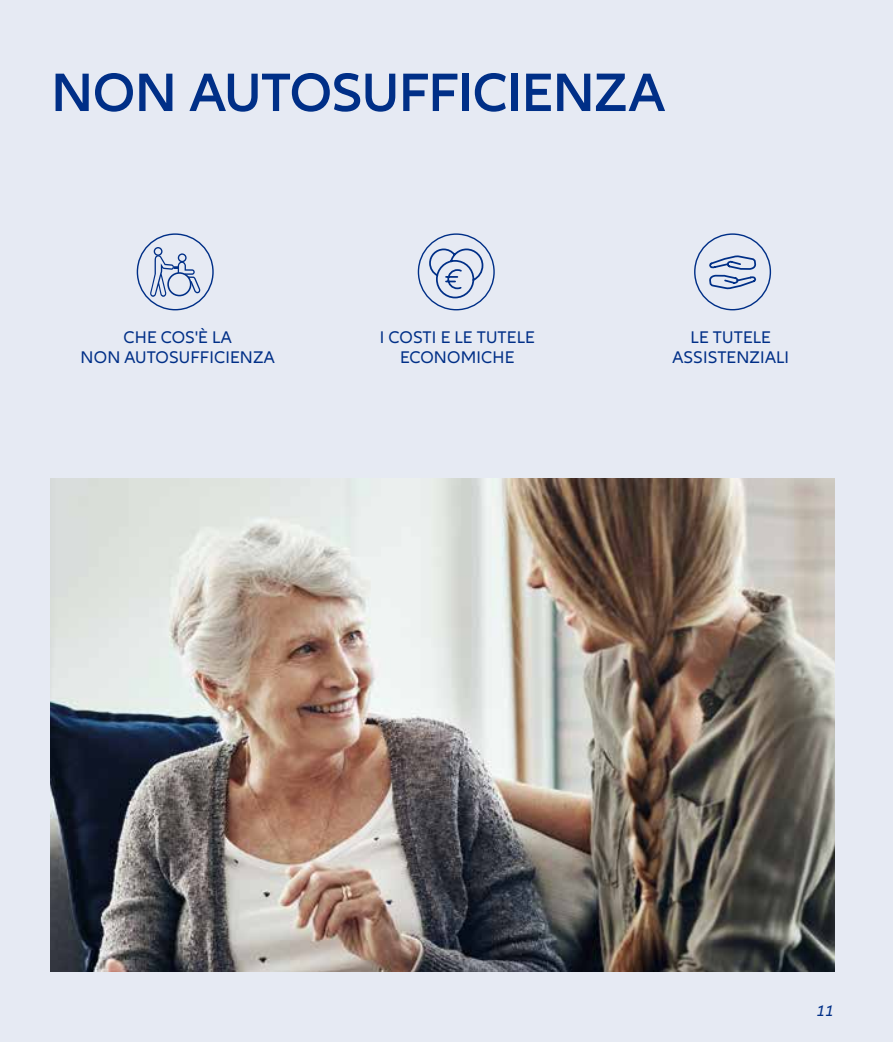
<style>
.page{position:relative;width:893px;height:1042px;background:#e6eaf3}
.page>*{position:absolute;margin:0;border:0;box-sizing:border-box;transform-origin:0 0}
.t1{font:600 56px "Allianz Neo";letter-spacing:-.01em;color:#002f87}
.t2{font:17.5px/19.2px "Allianz Neo";letter-spacing:.01em;color:#002f87;text-align:center}
.t3{font:italic 15.75px "Allianz Neo";color:#002f87}
</style>
<div class="page">
<div style="left:418px;top:233px;width:77px;height:77px;border:1px solid #002f87;border-radius:50%"></div>
<svg style="left:428px;top:248px;width:56px;height:51px"></svg>
<div style="left:137px;top:233px;width:77px;height:77px;border:1px solid #002f87;border-radius:50%"></div>
<svg style="left:150px;top:247px;width:50px;height:50px"></svg>
<div style="left:168px;top:273px;width:23px;height:23px;background:#e6eaf3;border-radius:50%"></div>
<div style="left:167px;top:272px;width:24px;height:24px;border:2px solid #002f87;border-radius:50%"></div>
<svg style="left:709px;top:256px;width:48px;height:33px"></svg>
<div style="left:694px;top:233px;width:77px;height:77px;border:1px solid #002f87;border-radius:50%"></div>
<img style="left:51px;top:478px;width:783px;height:493px">
<h1 class="t1" style="left:51px;top:60px;width:615px">NON AUTOSUFFICIENZA</h1>
<p class="t2" style="left:81px;top:328px;width:196px">CHE COS'È LA<br>NON AUTOSUFFICIENZA</p>
<p class="t2" style="left:672px;top:328px;width:118px">LE TUTELE<br>ASSISTENZIALI</p>
<p class="t2" style="left:380px;top:328px;width:156px">I COSTI E LE TUTELE<br>ECONOMICHE</p>
<p class="t3" style="left:817px;top:998px;width:18px">11</p>
<p class="t3" style="left:817px;top:1001px;width:18px">11</p>
</div>
